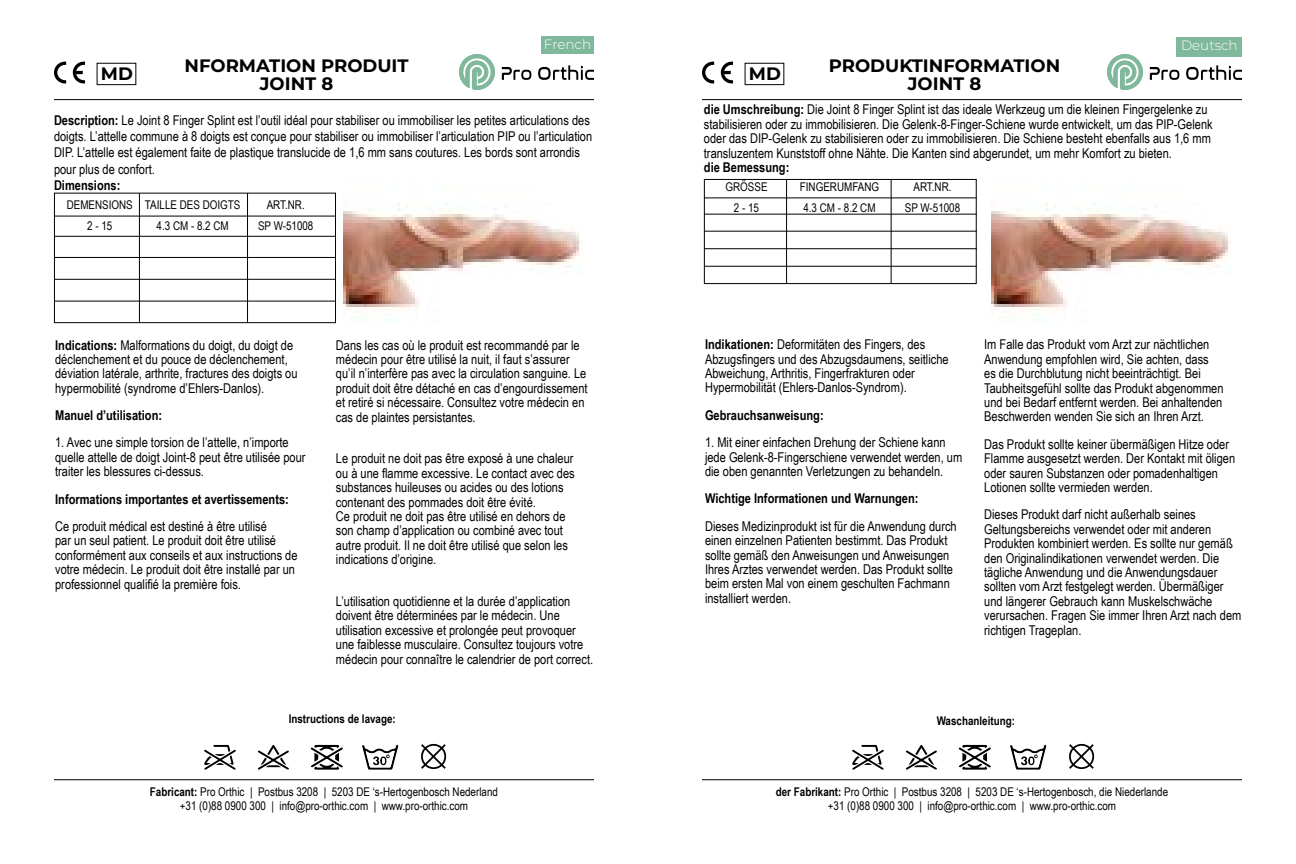
<style>
.page{position:relative;width:1296px;height:864px;background:#fff}
.page>*{position:absolute;margin:0;border:0;box-sizing:border-box;transform-origin:0 0}
.t1{font:700 18px/18px "Montserrat";color:#000;text-align:center}
.t2{font:13.5px/14.4px "Arial Narrow";color:#000}
.t3{font:700 13.5px "Arial Narrow";color:#000}
.t4{font:300 13.5px "Montserrat";color:#fff}
.t5{font:12px/14.4px "Arial Narrow";color:#000;text-align:center}
.t6{font:700 12px "Arial Narrow";color:#000}
.s1{font-weight:700}
</style>
<div class="page">
<div style="left:541px;top:36px;width:53px;height:18px;background:#80b89c"></div>
<div style="left:1177px;top:37px;width:65px;height:20px;background:#80b89c"></div>
<svg style="left:1107px;top:53px;width:72px;height:37px"></svg>
<svg style="left:1186px;top:65px;width:56px;height:15px"></svg>
<svg style="left:459px;top:54px;width:72px;height:36px"></svg>
<svg style="left:538px;top:65px;width:56px;height:15px"></svg>
<svg style="left:702px;top:62px;width:12px;height:21px"></svg>
<svg style="left:721px;top:62px;width:12px;height:21px"></svg>
<svg style="left:54px;top:62px;width:12px;height:21px"></svg>
<svg style="left:73px;top:62px;width:12px;height:21px"></svg>
<hr style="left:702px;top:99px;width:540px;height:1px;background:#000">
<hr style="left:54px;top:99px;width:540px;height:1px;background:#000">
<hr style="left:702px;top:779px;width:540px;height:1px;background:#000">
<hr style="left:54px;top:779px;width:540px;height:1px;background:#000">
<div style="left:745px;top:63px;width:39px;height:22px;border:1px solid #000"></div>
<div style="left:97px;top:63px;width:39px;height:22px;border:1px solid #000"></div>
<svg style="left:852px;top:745px;width:32px;height:25px"></svg>
<svg style="left:906px;top:745px;width:31px;height:25px"></svg>
<svg style="left:959px;top:745px;width:32px;height:25px"></svg>
<svg style="left:1010px;top:745px;width:36px;height:25px"></svg>
<svg style="left:1069px;top:743px;width:26px;height:26px"></svg>
<svg style="left:204px;top:745px;width:32px;height:25px"></svg>
<svg style="left:258px;top:745px;width:31px;height:25px"></svg>
<svg style="left:311px;top:745px;width:32px;height:25px"></svg>
<svg style="left:362px;top:745px;width:36px;height:25px"></svg>
<svg style="left:421px;top:743px;width:26px;height:26px"></svg>
<div style="left:704px;top:179px;width:273px;height:105px;border:1px solid #000"></div>
<hr style="left:891px;top:179px;width:1px;height:105px;background:#000">
<hr style="left:704px;top:197px;width:273px;height:1px;background:#000">
<hr style="left:704px;top:214px;width:273px;height:1px;background:#000">
<hr style="left:704px;top:231px;width:273px;height:1px;background:#000">
<hr style="left:704px;top:248px;width:273px;height:1px;background:#000">
<hr style="left:704px;top:266px;width:273px;height:1px;background:#000">
<hr style="left:786px;top:179px;width:1px;height:105px;background:#000">
<div style="left:54px;top:193px;width:282px;height:130px;border:1px solid #000"></div>
<hr style="left:247px;top:193px;width:1px;height:130px;background:#000">
<hr style="left:54px;top:216px;width:282px;height:1px;background:#000">
<hr style="left:54px;top:236px;width:282px;height:1px;background:#000">
<hr style="left:54px;top:257px;width:282px;height:1px;background:#000">
<hr style="left:54px;top:279px;width:282px;height:1px;background:#000">
<hr style="left:54px;top:301px;width:282px;height:1px;background:#000">
<hr style="left:139px;top:193px;width:1px;height:130px;background:#000">
<img style="left:343px;top:202px;width:239px;height:108px">
<img style="left:991px;top:202px;width:240px;height:108px">
<p class="t4" style="left:544px;top:35px;width:49px">French</p>
<p class="t4" style="left:1181px;top:36px;width:58px">Deutsch</p>
<h1 class="t1" style="left:829px;top:55px;width:233px">PRODUKTINFORMATION<br>JOINT 8</h1>
<h1 class="t1" style="left:185px;top:55px;width:226px">NFORMATION PRODUIT<br>JOINT 8</h1>
<h1 class="t1" style="left:101px;top:64px;width:34px">MD</h1>
<h1 class="t1" style="left:749px;top:64px;width:34px">MD</h1>
<p class="t2" style="left:54px;top:112px;width:540px;line-height:16.2px"><span class="s1">Description:</span> Le Joint 8 Finger Splint est l’outil idéal pour stabiliser ou immobiliser les petites articulations des doigts. L’attelle commune à 8 doigts est conçue pour stabiliser ou immobiliser l’articulation PIP ou l’articulation DIP. L’attelle est également faite de plastique translucide de 1,6 mm sans coutures. Les bords sont arrondis pour plus de confort.</p>
<p class="t3" style="left:54px;top:175px;width:68px">Dimensions:</p>
<p class="t5" style="left:67px;top:197px;width:175px">DEMENSIONS TAILLE DES DOIGTS</p>
<p class="t5" style="left:267px;top:197px;width:40px">ART.NR.</p>
<p class="t5" style="left:87px;top:219px;width:27px">2 - 15</p>
<p class="t5" style="left:157px;top:219px;width:74px">4.3 CM - 8.2 CM</p>
<p class="t5" style="left:258px;top:219px;width:57px">SP W-51008</p>
<p class="t2" style="left:55px;top:337px;width:244px"><span class="s1">Indications:</span> Malformations du doigt, du doigt de déclenchement et du pouce de déclenchement, déviation latérale, arthrite, fractures des doigts ou hypermobilité (syndrome d’Ehlers-Danlos).</p>
<p class="t3" style="left:55px;top:405px;width:109px">Manuel d’utilisation:</p>
<p class="t2" style="left:55px;top:435px;width:252px">1. Avec une simple torsion de l’attelle, n’importe quelle attelle de doigt Joint-8 peut être utilisée pour traiter les blessures ci-dessus.</p>
<p class="t3" style="left:55px;top:489px;width:235px">Informations importantes et avertissements:</p>
<p class="t2" style="left:55px;top:519px;width:244px">Ce produit médical est destiné à être utilisé<br>par un seul patient. Le produit doit être utilisé conformément aux conseils et aux instructions de votre médecin. Le produit doit être installé par un professionnel qualifié la première fois.</p>
<p class="t2" style="left:336px;top:337px;width:253px">Dans les cas où le produit est recommandé par le médecin pour être utilisé la nuit, il faut s’assurer qu’il n’interfère pas avec la circulation sanguine. Le produit doit être détaché en cas d’engourdissement et retiré si nécessaire. Consultez votre médecin en cas de plaintes persistantes.</p>
<p class="t2" style="left:336px;top:451px;width:240px">Le produit ne doit pas être exposé à une chaleur ou à une flamme excessive. Le contact avec des substances huileuses ou acides ou des lotions contenant des pommades doit être évité.<br>Ce produit ne doit pas être utilisé en dehors de son champ d’application ou combiné avec tout autre produit. Il ne doit être utilisé que selon les indications d’origine.</p>
<p class="t2" style="left:336px;top:594px;width:259px">L’utilisation quotidienne et la durée d’application doivent être déterminées par le médecin. Une utilisation excessive et prolongée peut provoquer une faiblesse musculaire. Consultez toujours votre médecin pour connaître le calendrier de port correct.</p>
<p class="t2" style="left:704px;top:102px;width:510px"><span class="s1">die Umschreibung:</span> Die Joint 8 Finger Splint ist das ideale Werkzeug um die kleinen Fingergelenke zu stabilisieren oder zu immobilisieren. Die Gelenk-8-Finger-Schiene wurde entwickelt, um das PIP-Gelenk oder das DIP-Gelenk zu stabilisieren oder zu immobilisieren. Die Schiene besteht ebenfalls aus 1,6 mm transluzentem Kunststoff ohne Nähte. Die Kanten sind abgerundet, um mehr Komfort zu bieten.</p>
<p class="t3" style="left:704px;top:157px;width:87px">die Bemessung:</p>
<p class="t5" style="left:725px;top:179px;width:44px">GRÖSSE</p>
<p class="t5" style="left:800px;top:179px;width:81px">FINGERUMFANG</p>
<p class="t5" style="left:914px;top:179px;width:40px">ART.NR.</p>
<p class="t5" style="left:734px;top:200px;width:27px">2 - 15</p>
<p class="t5" style="left:803px;top:200px;width:74px">4.3 CM - 8.2 CM</p>
<p class="t5" style="left:905px;top:200px;width:57px">SP W-51008</p>
<p class="t2" style="left:705px;top:337px;width:245px"><span class="s1">Indikationen:</span> Deformitäten des Fingers, des Abzugsfingers und des Abzugsdaumens, seitliche Abweichung, Arthritis, Fingerfrakturen oder Hypermobilität (Ehlers-Danlos-Syndrom).</p>
<p class="t3" style="left:705px;top:405px;width:120px">Gebrauchsanweisung:</p>
<p class="t2" style="left:705px;top:435px;width:259px">1. Mit einer einfachen Drehung der Schiene kann jede Gelenk-8-Fingerschiene verwendet werden, um die oben genannten Verletzungen zu behandeln.</p>
<p class="t3" style="left:705px;top:488px;width:215px">Wichtige Informationen und Warnungen:</p>
<p class="t2" style="left:705px;top:518px;width:253px">Dieses Medizinprodukt ist für die Anwendung durch einen einzelnen Patienten bestimmt. Das Produkt sollte gemäß den Anweisungen und Anweisungen Ihres Arztes verwendet werden. Das Produkt sollte beim ersten Mal von einem geschulten Fachmann installiert werden.</p>
<p class="t2" style="left:984px;top:337px;width:241px">Im Falle das Produkt vom Arzt zur nächtlichen Anwendung empfohlen wird, Sie achten, dass es die Durchblutung nicht beeinträchtigt. Bei Taubheitsgefühl sollte das Produkt abgenommen und bei Bedarf entfernt werden. Bei anhaltenden Beschwerden wenden Sie sich an Ihren Arzt.</p>
<p class="t2" style="left:984px;top:436px;width:253px">Das Produkt sollte keiner übermäßigen Hitze oder Flamme ausgesetzt werden. Der Kontakt mit öligen oder sauren Substanzen oder pomadenhaltigen Lotionen sollte vermieden werden.</p>
<p class="t2" style="left:984px;top:507px;width:259px">Dieses Produkt darf nicht außerhalb seines Geltungsbereichs verwendet oder mit anderen Produkten kombiniert werden. Es sollte nur gemäß den Originalindikationen verwendet werden. Die tägliche Anwendung und die Anwendungsdauer sollten vom Arzt festgelegt werden. Übermäßiger und längerer Gebrauch kann Muskelschwäche verursachen. Fragen Sie immer Ihren Arzt nach dem richtigen Trageplan.</p>
<p class="t6" style="left:289px;top:710px;width:109px">Instructions de lavage:</p>
<p class="t6" style="left:937px;top:711px;width:80px">Waschanleitung:</p>
<p class="t5" style="left:150px;top:784px;width:350px"><span class="s1">Fabricant:</span> Pro Orthic | Postbus 3208 | 5203 DE ‘s-Hertogenbosch Nederland +31 (0)88 0900 300 | info@pro-orthic.com | www.pro-orthic.com</p>
<p class="t5" style="left:776px;top:784px;width:394px"><span class="s1">der Fabrikant:</span> Pro Orthic | Postbus 3208 | 5203 DE ‘s-Hertogenbosch, die Niederlande +31 (0)88 0900 300 | info@pro-orthic.com | www.pro-orthic.com</p>
</div>
